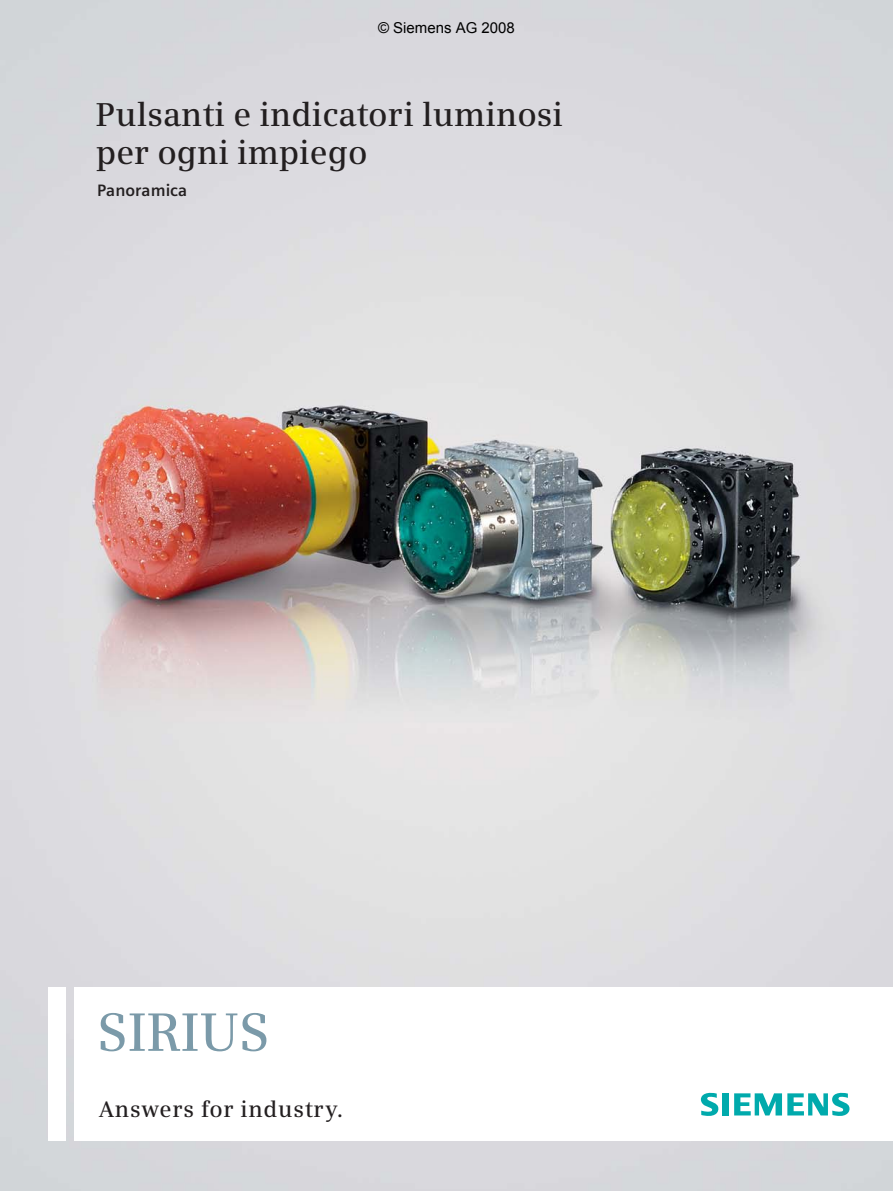
<style>
.page{position:relative;width:893px;height:1191px;background:#fff}
.page>*{position:absolute;margin:0;border:0;box-sizing:border-box;transform-origin:0 0}
.t1{font:600 54px "Siemens Serif";color:#7b9aa9}
.t2{font:600 33px/38.2px "Siemens Serif";color:#231f20}
.t3{font:600 22.5px "Siemens Serif";letter-spacing:.03em;color:#231f20}
.t4{font:700 16.5px "Siemens Sans";color:#231f20}
.t5{font:15px "Arial";color:#000}
</style>
<div class="page">
<img style="left:1px;top:0;width:892px;height:1191px">
<hr style="left:0;top:0;width:1px;height:1191px;background:#7b9aa9">
<div style="left:49px;top:987px;width:17px;height:153px;background:#fff"></div>
<div style="left:74px;top:987px;width:819px;height:153px;background:#fff"></div>
<svg style="left:701px;top:1092px;width:18px;height:24px"></svg>
<div style="left:722px;top:1093px;width:7px;height:22px;background:#00aaac"></div>
<svg style="left:734px;top:1092px;width:116px;height:24px"></svg>
<p class="t5" style="left:378px;top:18px;width:138px">© Siemens AG 2008</p>
<p class="t2" style="left:96px;top:98px;width:469px">Pulsanti e indicatori luminosi per ogni impiego</p>
<p class="t4" style="left:97px;top:184px;width:92px">Panoramica</p>
<h1 class="t1" style="left:97px;top:1011px;width:174px">SIRIUS</h1>
<p class="t3" style="left:99px;top:1100px;width:246px">Answers for industry.</p>
</div>
